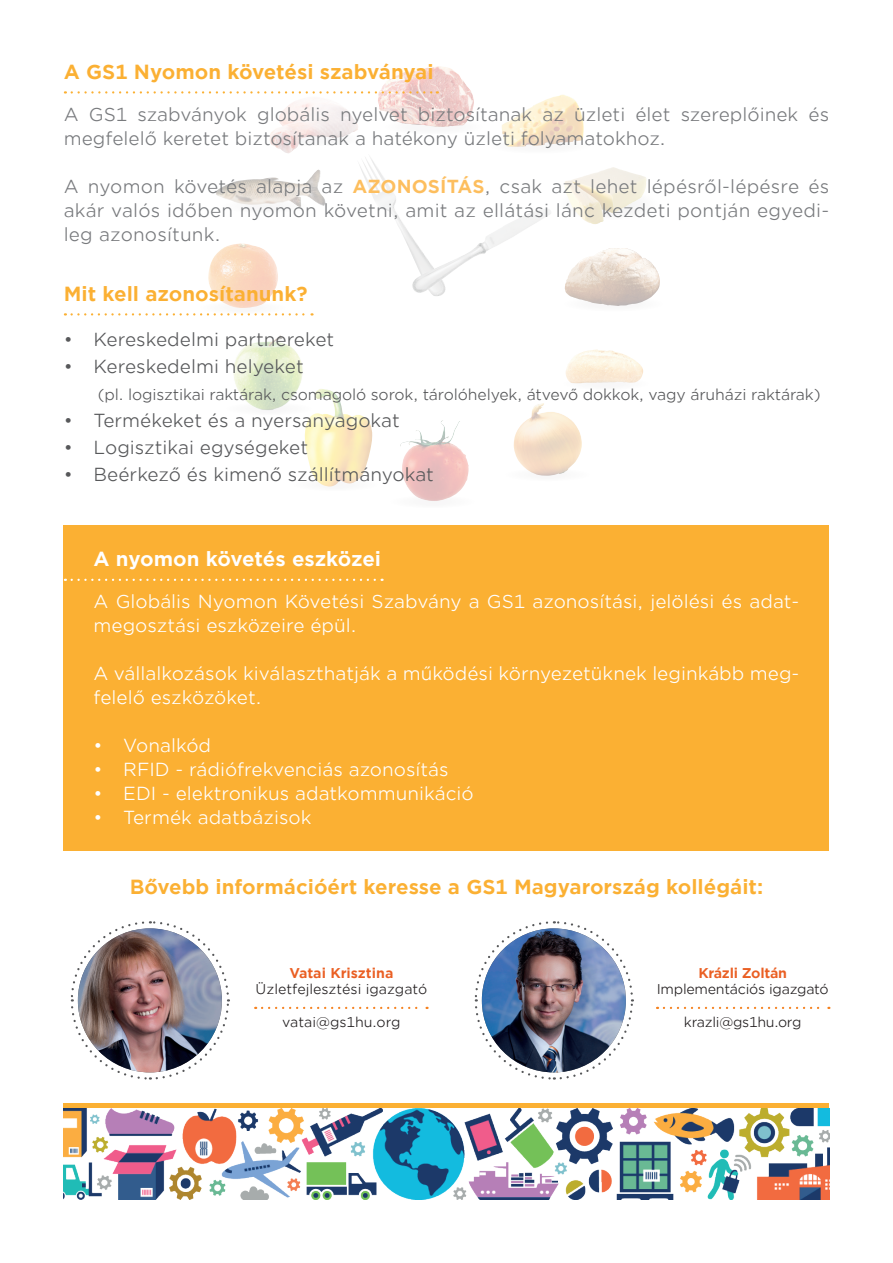
<style>
.page{position:relative;width:893px;height:1263px;background:#fff}
.page>*{position:absolute;margin:0;border:0;box-sizing:border-box;transform-origin:0 0}
.t1{font:700 19.5px "Gotham Office";color:#fbb033}
.t2{font:700 19.5px "Gotham Office";letter-spacing:-.015em;color:#fff}
.t3{font:18px/24px "Gotham Office";color:#787a7d}
.t4{font:18px/24px "Gotham Office";color:#fff}
.t5{font:18px "Gotham Office";color:#57585a}
.t6{font:15px "Gotham Office";letter-spacing:-.01em;color:#57585a}
.t7{font:13.5px "Gotham Office";color:#231f20}
.t8{font:13.5px "Gotham Office";letter-spacing:-.02em;color:#231f20}
.t9{font:700 13.5px "Gotham Office";letter-spacing:-.015em;color:#ea5f23}
.s1{font-weight:700;color:#fdbe5e}
</style>
<div class="page">
<div style="left:387px;top:495px;width:91px;height:13px;background:#fafafa;border-radius:50%"></div>
<hr style="left:433px;top:43px;width:1px;height:472px;background:#231f20">
<hr style="left:198px;top:278px;width:472px;height:1px;background:#231f20">
<img style="left:357px;top:154px;width:87px;height:143px">
<img style="left:411px;top:209px;width:142px;height:84px">
<img style="left:502px;top:95px;width:82px;height:52px">
<img style="left:400px;top:421px;width:69px;height:80px">
<img style="left:565px;top:248px;width:95px;height:58px">
<img style="left:208px;top:243px;width:70px;height:65px">
<img style="left:215px;top:170px;width:111px;height:37px">
<img style="left:566px;top:349px;width:77px;height:34px">
<img style="left:233px;top:335px;width:70px;height:76px">
<img style="left:304px;top:389px;width:68px;height:98px">
<img style="left:514px;top:403px;width:68px;height:73px">
<img style="left:565px;top:167px;width:82px;height:57px">
<img style="left:270px;top:102px;width:88px;height:51px">
<img style="left:378px;top:66px;width:96px;height:61px">
<div style="left:64px;top:525px;width:765px;height:325px;background:#fbb033"></div>
<div style="left:64px;top:1103px;width:765px;height:97px;background:#fbb033"></div>
<img style="left:64px;top:1108px;width:765px;height:92px">
<svg style="left:70px;top:921px;width:160px;height:159px"></svg>
<img style="left:78px;top:928px;width:144px;height:144px;border-radius:72px">
<svg style="left:474px;top:921px;width:160px;height:159px"></svg>
<img style="left:482px;top:928px;width:144px;height:144px;border-radius:72px">
<svg style="left:262px;top:1007px;width:166px;height:2px"></svg>
<svg style="left:72px;top:579px;width:311px;height:2px"></svg>
<svg style="left:72px;top:91px;width:366px;height:3px"></svg>
<svg style="left:72px;top:313px;width:241px;height:2px"></svg>
<svg style="left:664px;top:1007px;width:165px;height:2px"></svg>
<p class="t1" style="left:64px;top:59px;width:371px">A GS1 Nyomon követési szabványai</p>
<p class="t3" style="left:64px;top:102px;width:767px">A GS1 szabványok globális nyelvet biztosítanak az üzleti élet szereplőinek és megfelelő keretet biztosítanak a hatékony üzleti folyamatokhoz.</p>
<p class="t3" style="left:64px;top:174px;width:767px;text-align:justify">A nyomon követés alapja az <span class="s1">AZONOSÍTÁS</span>, csak azt lehet lépésről-lépésre és akár valós időben nyomon követni, amit az ellátási lánc kezdeti pontján egyedi&shy;leg azonosítunk.</p>
<p class="t1" style="left:64px;top:280px;width:245px">Mit kell azonosítanunk?</p>
<p class="t5" style="left:64px;top:327px;width:272px">• Kereskedelmi partnereket</p>
<p class="t5" style="left:64px;top:354px;width:241px">• Kereskedelmi helyeket</p>
<p class="t6" style="left:98px;top:384px;width:724px">(pl. logisztikai raktárak, csomagoló sorok, tárolóhelyek, átvevő dokkok, vagy áruházi raktárak)</p>
<p class="t5" style="left:64px;top:408px;width:337px">• Termékeket és a nyersanyagokat</p>
<p class="t5" style="left:64px;top:435px;width:246px">• Logisztikai egységeket</p>
<p class="t5" style="left:64px;top:462px;width:372px">• Beérkező és kimenő szállítmányokat</p>
<p class="t2" style="left:94px;top:546px;width:289px">A nyomon követés eszközei</p>
<p class="t4" style="left:94px;top:589px;width:707px">A Globális Nyomon Követési Szabvány a GS1 azonosítási, jelölési és adat&shy;megosztási eszközeire épül.</p>
<p class="t4" style="left:94px;top:661px;width:707px">A vállalkozások kiválaszthatják a működési környezetüknek leginkább meg&shy;felelő eszközöket.</p>
<p class="t4" style="left:94px;top:733px;width:119px">• Vonalkód</p>
<p class="t4" style="left:94px;top:757px;width:357px">• RFID - rádiófrekvenciás azonosítás</p>
<p class="t4" style="left:94px;top:781px;width:382px">• EDI - elektronikus adatkommunikáció</p>
<p class="t4" style="left:94px;top:805px;width:219px">• Termék adatbázisok</p>
<p class="t1" style="left:130px;top:873px;width:635px">Bővebb információért keresse a GS1 Magyarország kollégáit:</p>
<p class="t9" style="left:289px;top:964px;width:106px">Vatai Krisztina</p>
<p class="t7" style="left:256px;top:980px;width:173px">Üzletfejlesztési igazgató</p>
<p class="t7" style="left:282px;top:1013px;width:120px">vatai@gs1hu.org</p>
<p class="t9" style="left:698px;top:964px;width:90px">Krázli Zoltán</p>
<p class="t8" style="left:657px;top:980px;width:173px">Implementációs igazgató</p>
<p class="t8" style="left:684px;top:1013px;width:119px">krazli@gs1hu.org</p>
</div>
